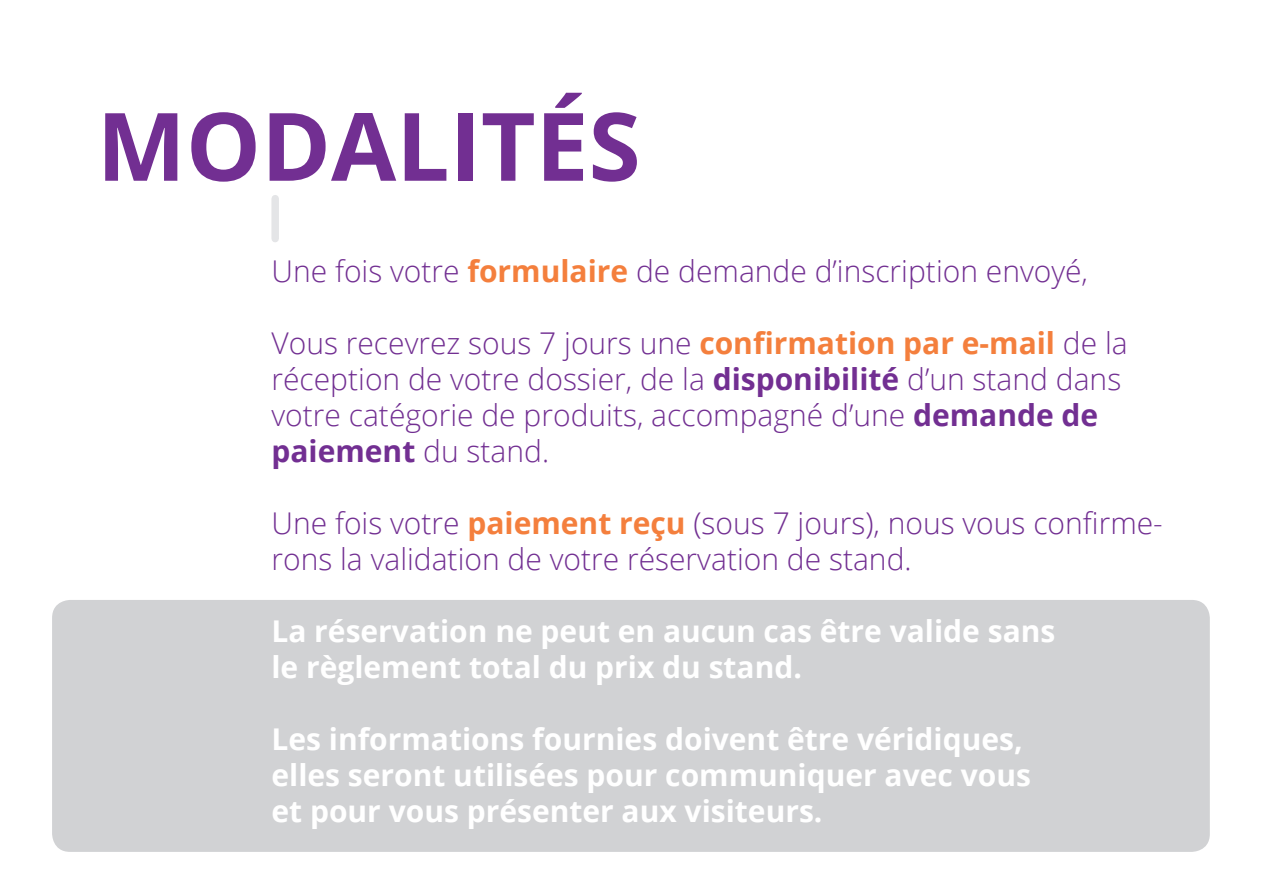
<style>
.page{position:relative;width:1263px;height:893px;background:#fff}
.page>*{position:absolute;margin:0;border:0;box-sizing:border-box;transform-origin:0 0}
.t1{font:700 94.5px "Open Sans";color:#722f92}
.t2{font:300 30px/36px "Open Sans";color:#722f92}
.t3{font:700 30px/36px "Open Sans";color:#fff}
.s1{font-weight:700;color:#f47f3d}
.s2{font-weight:700}
</style>
<div class="page">
<div style="left:52px;top:600px;width:1158px;height:252px;background:#d1d2d4;border-radius:18px"></div>
<div style="left:271px;top:199px;width:8px;height:40px;background:#e4e5e7"></div>
<h1 class="t1" style="left:97px;top:80px;width:545px">MODALITÉS</h1>
<p class="t2" style="left:271px;top:253px;width:818px">Une fois votre <span class="s1">formulaire</span> de demande d’inscription envoyé,</p>
<p class="t2" style="left:271px;top:325px;width:858px">Vous recevrez sous 7 jours une <span class="s1">confirmation par e-mail</span> de la réception de votre dossier, de la <span class="s2">disponibilité</span> d’un stand dans votre catégorie de produits, accompagné d’une <span class="s2">demande de paiement</span> du stand.</p>
<p class="t2" style="left:271px;top:505px;width:893px">Une fois votre <span class="s1">paiement reçu</span> (sous 7 jours), nous vous confirme&shy;rons la validation de votre réservation de stand.</p>
<p class="t3" style="left:271px;top:613px;width:785px">La réservation ne peut en aucun cas être valide sans le règlement total du prix du stand.</p>
<p class="t3" style="left:271px;top:721px;width:761px">Les informations fournies doivent être véridiques, elles seront utilisées pour communiquer avec vous et pour vous présenter aux visiteurs.</p>
</div>
